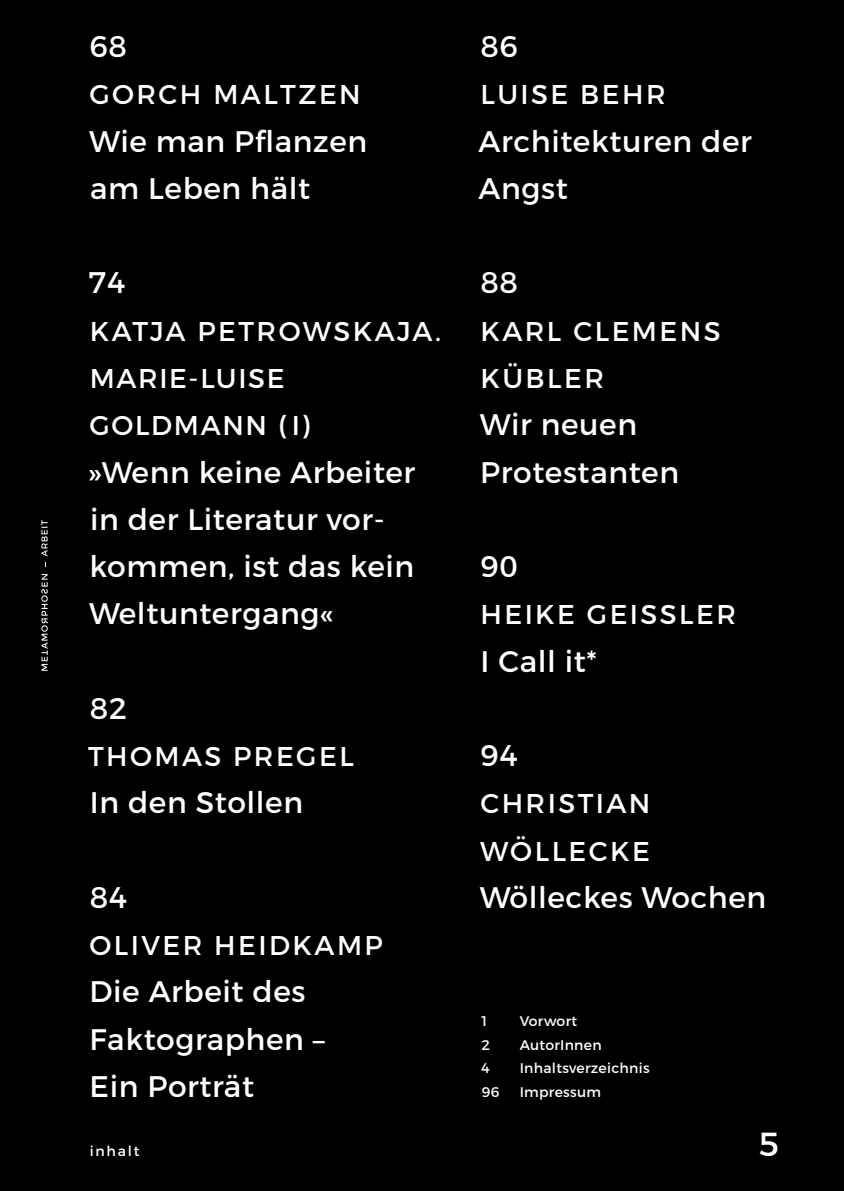
<style>
.page{position:relative;width:844px;height:1191px;background:#fff}
.page>*{position:absolute;margin:0;border:0;box-sizing:border-box;transform-origin:0 0}
.t1{font:33.25px "Montserrat";color:#fff}
.t2{font:29.75px/47.2px "Montserrat";letter-spacing:.02em;color:#fff}
.t3{font:27.12px/47.2px "Montserrat";letter-spacing:.09em;color:#fff}
.t4{font:27.12px/47.2px "Montserrat";letter-spacing:.07em;color:#fff}
.t5{font:14px "Montserrat";letter-spacing:.02em;color:#fff}
</style>
<div class="page">
<div style="left:0;top:0;width:843px;height:1191px;background:#000"></div>
<svg style="left:41px;top:520px;width:7px;height:36px"></svg>
<svg style="left:41px;top:574px;width:7px;height:97px"></svg>
<p class="t2" style="left:89px;top:23px;width:39px">68</p>
<p class="t3" style="left:89px;top:71px;width:273px">GORCH MALTZEN</p>
<p class="t2" style="left:89px;top:117px;width:279px">Wie man Pflanzen am Leben hält</p>
<p class="t2" style="left:88px;top:259px;width:39px">74</p>
<p class="t4" style="left:89px;top:307px;width:353px">KATJA PETROWSKAJA.<br>MARIE-LUISE<br>GOLDMANN ( I)</p>
<p class="t2" style="left:87px;top:448px;width:329px">»Wenn keine Arbeiter in der Literatur vor&shy;kommen, ist das kein<br>Weltuntergang«</p>
<p class="t2" style="left:90px;top:684px;width:39px">82</p>
<p class="t3" style="left:88px;top:732px;width:267px">THOMAS PREGEL</p>
<p class="t2" style="left:90px;top:779px;width:215px">In den Stollen</p>
<p class="t2" style="left:90px;top:873px;width:39px">84</p>
<p class="t3" style="left:89px;top:921px;width:295px">OLIVER HEIDKAMP</p>
<p class="t2" style="left:90px;top:968px;width:237px">Die Arbeit des<br>Faktographen –<br>Ein Porträt</p>
<p class="t5" style="left:90px;top:1142px;width:51px">inhalt</p>
<p class="t2" style="left:480px;top:23px;width:39px">86</p>
<p class="t3" style="left:480px;top:71px;width:187px">LUISE BEHR</p>
<p class="t2" style="left:478px;top:117px;width:275px">Architekturen der<br>Angst</p>
<p class="t2" style="left:480px;top:259px;width:39px">88</p>
<p class="t3" style="left:480px;top:307px;width:241px">KARL CLEMENS<br>KÜBLER</p>
<p class="t2" style="left:479px;top:401px;width:201px">Wir neuen<br>Protestanten</p>
<p class="t2" style="left:480px;top:543px;width:39px">90</p>
<p class="t3" style="left:480px;top:591px;width:257px">HEIKE GEISSLER</p>
<p class="t2" style="left:480px;top:637px;width:118px">I Call it*</p>
<p class="t2" style="left:480px;top:732px;width:39px">94</p>
<p class="t3" style="left:480px;top:780px;width:172px">CHRISTIAN<br>WÖLLECKE</p>
<p class="t2" style="left:479px;top:873px;width:288px">Wölleckes Wochen</p>
<p class="t5" style="left:480px;top:1012px;width:10px">1</p>
<p class="t5" style="left:519px;top:1012px;width:59px">Vorwort</p>
<p class="t5" style="left:481px;top:1036px;width:10px">2</p>
<p class="t5" style="left:519px;top:1036px;width:83px">AutorInnen</p>
<p class="t5" style="left:481px;top:1059px;width:10px">4</p>
<p class="t5" style="left:519px;top:1059px;width:131px">Inhaltsverzeichnis</p>
<p class="t5" style="left:481px;top:1083px;width:19px">96</p>
<p class="t5" style="left:519px;top:1083px;width:83px">Impressum</p>
<p class="t1" style="left:758px;top:1123px;width:22px">5</p>
</div>
